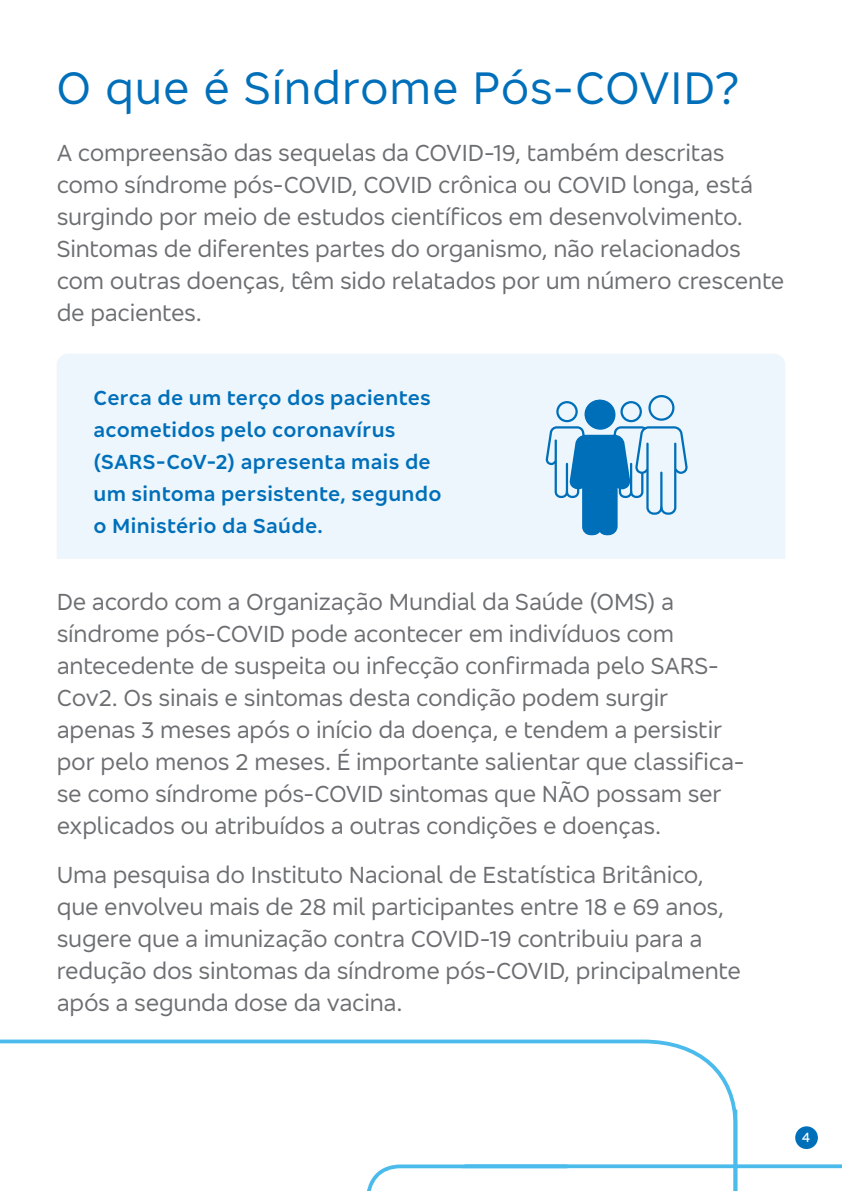
<style>
.page{position:relative;width:842px;height:1191px;background:#fff}
.page>*{position:absolute;margin:0;border:0;box-sizing:border-box;transform-origin:0 0}
.t1{font:47px "Bradesco Sans";letter-spacing:.02em;color:#006fba}
.t2{font:24px/32px "Bradesco Sans";letter-spacing:-.01em;color:#6d6e71}
.t3{font:600 21px/32px "Bradesco Sans";letter-spacing:.015em;color:#006fba}
.t4{font:500 14px "Bradesco Sans";color:#fff}
</style>
<div class="page">
<div style="left:57px;top:354px;width:728px;height:205px;background:#edf6fc"></div>
<svg style="left:546px;top:395px;width:142px;height:140px;background:#96c4e3"></svg>
<svg style="left:0;top:1039px;width:736px;height:70px"></svg>
<svg style="left:367px;top:1109px;width:475px;height:82px"></svg>
<h1 class="t1" style="left:56px;top:58px;width:685px">O que é Síndrome Pós-COVID?</h1>
<p class="t2" style="left:57px;top:135px;width:729px">A compreensão das sequelas da COVID-19, também descritas como síndrome pós-COVID, COVID crônica ou COVID longa, está surgindo por meio de estudos científicos em desenvolvimento.<br>Sintomas de diferentes partes do organismo, não relacionados com outras doenças, têm sido relatados por um número crescente de pacientes.</p>
<p class="t3" style="left:94px;top:380px;width:350px">Cerca de um terço dos pacientes acometidos pelo coronavírus (SARS-CoV-2) apresenta mais de um sintoma persistente, segundo o Ministério da Saúde.</p>
<p class="t2" style="left:57px;top:585px;width:689px">De acordo com a Organização Mundial da Saúde (OMS) a síndrome pós-COVID pode acontecer em indivíduos com antecedente de suspeita ou infecção confirmada pelo SARS-Cov2. Os sinais e sintomas desta condição podem surgir apenas 3 meses após o início da doença, e tendem a persistir por pelo menos 2 meses. É importante salientar que classifica&shy;se como síndrome pós-COVID sintomas que NÃO possam ser explicados ou atribuídos a outras condições e doenças.</p>
<p class="t2" style="left:57px;top:858px;width:686px">Uma pesquisa do Instituto Nacional de Estatística Britânico, que envolveu mais de 28 mil participantes entre 18 e 69 anos, sugere que a imunização contra COVID-19 contribuiu para a redução dos sintomas da síndrome pós-COVID, principalmente após a segunda dose da vacina.</p>
<p class="t4" style="left:802px;top:1127px;width:10px">4</p>
</div>
